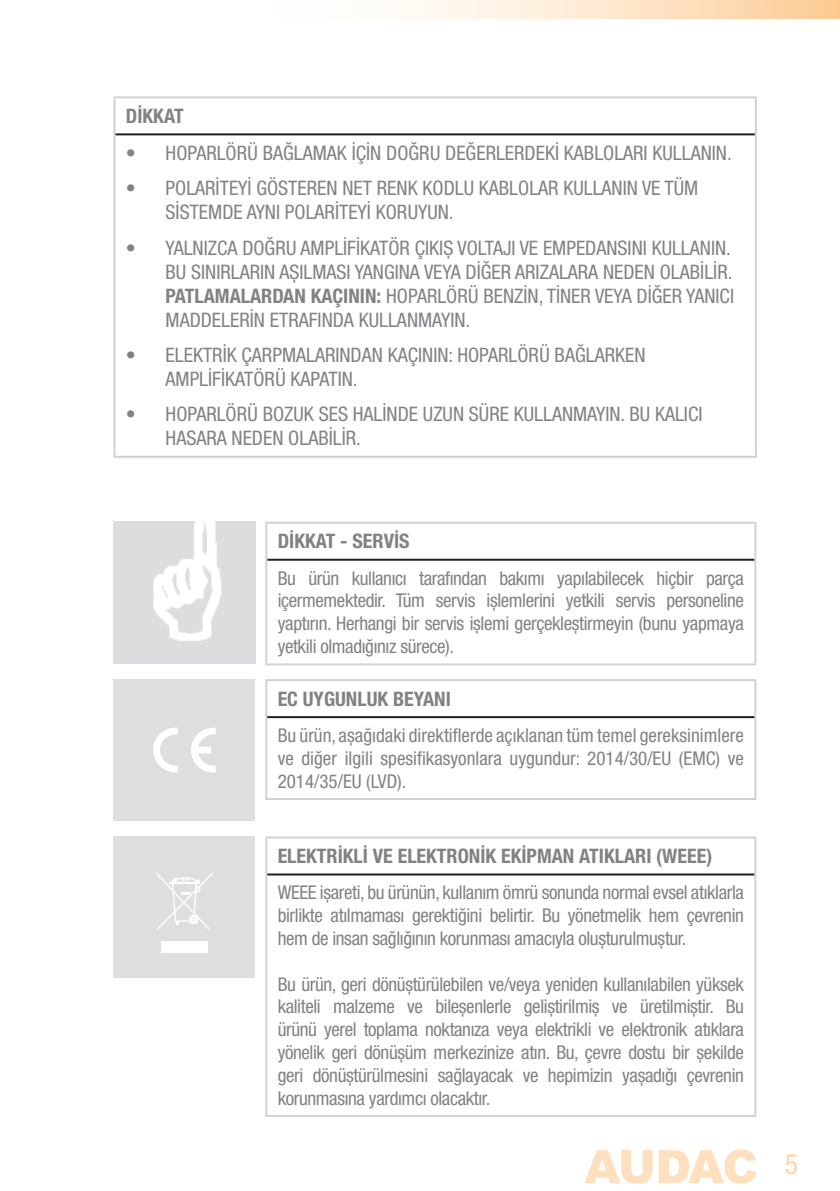
<style>
.page{position:relative;width:840px;height:1191px;background:#fff}
.page>*{position:absolute;margin:0;border:0;box-sizing:border-box;transform-origin:0 0}
.t1{font:condensed 28px "Helvetica Neue LT Pro";color:#fdd5a8}
.t2{font:condensed 20px/24px "Helvetica Neue LT Pro";color:#808285}
.t3{font:700 condensed 20px "Helvetica Neue LT Pro";color:#808285}
.t4{font:condensed 19px/22.8px "Helvetica Neue LT Pro";letter-spacing:-.02em;color:#808285;text-align:justify}
.s1{font-weight:700}
</style>
<div class="page">
<div style="left:246px;top:0;width:593px;height:18px;background:linear-gradient(to right,#fff,#fdd09e)"></div>
<svg style="left:584px;top:1150px;width:68px;height:33px"></svg>
<svg style="left:658px;top:1149px;width:98px;height:34px"></svg>
<hr style="left:113px;top:96px;width:643px;height:2px;background:#d1d2d4">
<hr style="left:113px;top:98px;width:2px;height:36px;background:#d1d2d4">
<hr style="left:754px;top:98px;width:2px;height:36px;background:#d1d2d4">
<hr style="left:113px;top:134px;width:2px;height:322px;background:#d1d2d4">
<hr style="left:754px;top:134px;width:2px;height:322px;background:#d1d2d4">
<hr style="left:113px;top:456px;width:643px;height:2px;background:#d1d2d4">
<hr style="left:115px;top:133px;width:639px;height:2px;background:#231f20">
<hr style="left:265px;top:522px;width:491px;height:2px;background:#d1d2d4">
<hr style="left:265px;top:524px;width:2px;height:36px;background:#d1d2d4">
<hr style="left:754px;top:524px;width:2px;height:36px;background:#d1d2d4">
<hr style="left:265px;top:560px;width:2px;height:103px;background:#d1d2d4">
<hr style="left:754px;top:560px;width:2px;height:103px;background:#d1d2d4">
<hr style="left:265px;top:663px;width:491px;height:2px;background:#d1d2d4">
<hr style="left:267px;top:559px;width:487px;height:2px;background:#231f20">
<hr style="left:265px;top:679px;width:491px;height:2px;background:#d1d2d4">
<hr style="left:265px;top:681px;width:2px;height:36px;background:#d1d2d4">
<hr style="left:754px;top:681px;width:2px;height:36px;background:#d1d2d4">
<hr style="left:265px;top:717px;width:2px;height:81px;background:#d1d2d4">
<hr style="left:754px;top:717px;width:2px;height:81px;background:#d1d2d4">
<hr style="left:265px;top:798px;width:491px;height:2px;background:#d1d2d4">
<hr style="left:267px;top:716px;width:487px;height:2px;background:#231f20">
<hr style="left:265px;top:836px;width:491px;height:2px;background:#d1d2d4">
<hr style="left:265px;top:838px;width:2px;height:36px;background:#d1d2d4">
<hr style="left:754px;top:838px;width:2px;height:36px;background:#d1d2d4">
<hr style="left:265px;top:874px;width:2px;height:240px;background:#d1d2d4">
<hr style="left:754px;top:874px;width:2px;height:240px;background:#d1d2d4">
<hr style="left:265px;top:1114px;width:491px;height:2px;background:#d1d2d4">
<hr style="left:267px;top:873px;width:487px;height:2px;background:#231f20">
<img style="left:113px;top:522px;width:142px;height:141px">
<div style="left:113px;top:679px;width:142px;height:142px;background:#dddee0"></div>
<svg style="left:191px;top:728px;width:25px;height:44px"></svg>
<svg style="left:153px;top:727px;width:25px;height:45px"></svg>
<div style="left:113px;top:836px;width:142px;height:142px;background:#dddee0"></div>
<svg style="left:156px;top:873px;width:56px;height:56px"></svg>
<div style="left:161px;top:941px;width:47px;height:12px;background:#fff"></div>
<p class="t3" style="left:126px;top:104px;width:59px">DİKKAT</p>
<p class="t2" style="left:126px;top:141px;width:607px">• HOPARLÖRÜ BAĞLAMAK İÇİN DOĞRU DEĞERLERDEKİ KABLOLARI KULLANIN.</p>
<p class="t2" style="left:165px;top:176px;width:534px;text-indent:-40px">• POLARİTEYİ GÖSTEREN NET RENK KODLU KABLOLAR KULLANIN VE TÜM<br>SİSTEMDE AYNI POLARİTEYİ KORUYUN.</p>
<p class="t2" style="left:165px;top:235px;width:569px;text-indent:-40px">• YALNIZCA DOĞRU AMPLİFİKATÖR ÇIKIŞ VOLTAJI VE EMPEDANSINI KULLANIN.<br>BU SINIRLARIN AŞILMASI YANGINA VEYA DİĞER ARIZALARA NEDEN OLABİLİR.<br><span class="s1">PATLAMALARDAN KAÇININ:</span> HOPARLÖRÜ BENZİN, TİNER VEYA DİĞER YANICI MADDELERİN ETRAFINDA KULLANMAYIN.</p>
<p class="t2" style="left:165px;top:343px;width:481px;text-indent:-40px">• ELEKTRİK ÇARPMALARINDAN KAÇININ: HOPARLÖRÜ BAĞLARKEN<br>AMPLİFİKATÖRÜ KAPATIN.</p>
<p class="t2" style="left:165px;top:402px;width:538px;text-indent:-40px">• HOPARLÖRÜ BOZUK SES HALİNDE UZUN SÜRE KULLANMAYIN. BU KALICI<br>HASARA NEDEN OLABİLİR.</p>
<p class="t3" style="left:277px;top:529px;width:133px">DİKKAT - SERVİS</p>
<p class="t4" style="left:277px;top:566px;width:467px">Bu ürün kullanıcı tarafından bakımı yapılabilecek hiçbir parça içermemektedir. Tüm servis işlemlerini yetkili servis personeline yaptırın. Herhangi bir servis işlemi gerçekleştirmeyin (bunu yapmaya yetkili olmadığınız sürece).</p>
<p class="t3" style="left:277px;top:686px;width:175px">EC UYGUNLUK BEYANI</p>
<p class="t4" style="left:277px;top:724px;width:467px">Bu ürün, aşağıdaki direktiflerde açıklanan tüm temel gereksinimlere ve diğer ilgili spesifikasyonlara uygundur: 2014/30/EU (EMC) ve 2014/35/EU (LVD).</p>
<p class="t3" style="left:277px;top:844px;width:436px">ELEKTRIKLI VE ELEKTRONIK EKIPMAN ATIKLARI (WEEE)</p>
<p class="t4" style="left:277px;top:881px;width:467px">WEEE işareti, bu ürünün, kullanım ömrü sonunda normal evsel atıklarla birlikte atılmaması gerektiğini belirtir. Bu yönetmelik hem çevrenin hem de insan sağlığının korunması amacıyla oluşturulmuştur.</p>
<p class="t4" style="left:277px;top:972px;width:467px">Bu ürün, geri dönüştürülebilen ve/veya yeniden kullanılabilen yüksek kaliteli malzeme ve bileşenlerle geliştirilmiş ve üretilmiştir. Bu ürünü yerel toplama noktanıza veya elektrikli ve elektronik atıklara yönelik geri dönüşüm merkezinize atın. Bu, çevre dostu bir şekilde geri dönüştürülmesini sağlayacak ve hepimizin yaşadığı çevrenin korunmasına yardımcı olacaktır.</p>
<h1 class="t1" style="left:784px;top:1148px;width:15px">5</h1>
</div>
